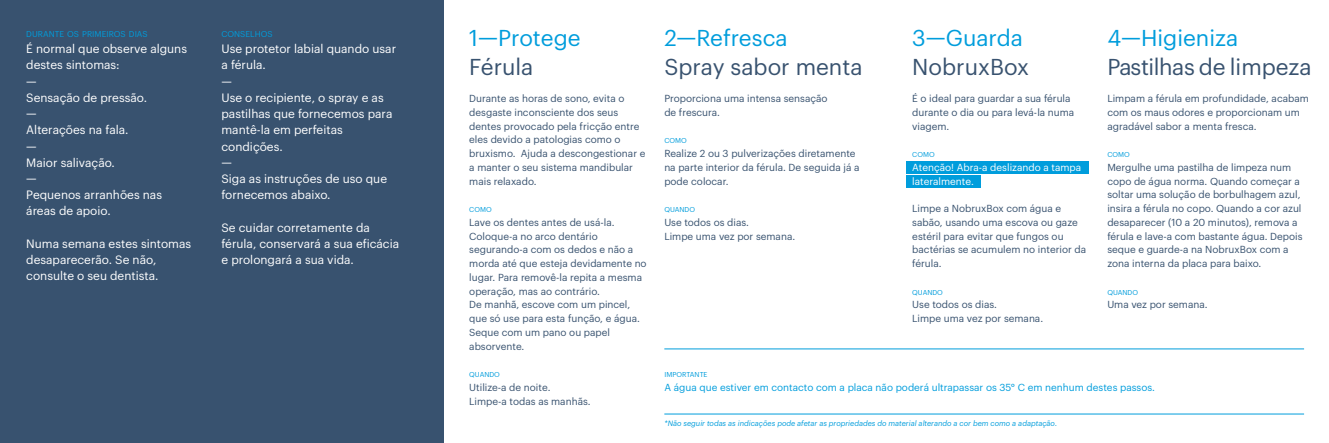
<style>
.page{position:relative;width:1329px;height:443px;background:#fff}
.page>*{position:absolute;margin:0;border:0;box-sizing:border-box;transform-origin:0 0}
.t1{font:22.5px "Graphik";color:#38526f}
.t2{font:22.5px "Graphik";color:#009ddc}
.t3{font:11.88px/16.2px "Graphik";color:#fff}
.t4{font:10px/13.8px "Graphik";color:#38526f}
.t5{font:10px "Graphik";color:#009ddc}
.t6{font:10px/13.8px "Graphik";color:#fff}
.t7{font:8.38px "Graphik";color:#009ddc}
.t8{font:italic 7.5px "Graphik";color:#009ddc}
.t9{font:7px "Graphik";color:#009ddc}
</style>
<div class="page">
<div style="left:906px;top:162px;width:182px;height:12px;background:#009ddc"></div>
<div style="left:906px;top:175px;width:75px;height:13px;background:#009ddc"></div>
<div style="left:0;top:0;width:443px;height:443px;background:#38526f"></div>
<hr style="left:664px;top:349px;width:640px;height:1px;background:#009ddc">
<hr style="left:664px;top:414px;width:640px;height:1px;background:#009ddc">
<p class="t7" style="left:26px;top:27px;width:123px">DURANTE OS PRIMEIROS DIAS</p>
<p class="t3" style="left:26px;top:40px;width:162px">É normal que observe alguns destes sintomas:<br>—<br>Sensação de pressão.<br>—<br>Alterações na fala.<br>—<br>Maior salivação.<br>—<br>Pequenos arranhões nas áreas de apoio.</p>
<p class="t3" style="left:26px;top:235px;width:166px">Numa semana estes sintomas desaparecerão. Se não, consulte o seu dentista.</p>
<p class="t7" style="left:221px;top:27px;width:53px">CONSELHOS</p>
<p class="t3" style="left:221px;top:40px;width:176px">Use protetor labial quando usar a férula.<br>—<br>Use o recipiente, o spray e as pastilhas que fornecemos para mantê-la em perfeitas condições.<br>—<br>Siga as instruções de uso que fornecemos abaixo.</p>
<p class="t3" style="left:221px;top:218px;width:179px">Se cuidar corretamente da férula, conservará a sua eficácia e prolongará a sua vida.</p>
<h1 class="t2" style="left:469px;top:21px;width:113px">1—Protege</h1>
<h1 class="t1" style="left:469px;top:50px;width:66px">Férula</h1>
<p class="t4" style="left:469px;top:91px;width:178px">Durante as horas de sono, evita o desgaste inconsciente dos seus dentes provocado pela fricção entre eles devido a patologias como o bruxismo. Ajuda a descongestionar e a manter o seu sistema mandibular mais relaxado.</p>
<p class="t9" style="left:469px;top:204px;width:24px">COMO</p>
<p class="t4" style="left:469px;top:215px;width:179px">Lave os dentes antes de usá-la.<br>Coloque-a no arco dentário segurando-a com os dedos e não a morda até que esteja devidamente no lugar. Para removê-la repita a mesma operação, mas ao contrário.<br>De manhã, escove com um pincel, que só use para esta função, e água.<br>Seque com um pano ou papel absorvente.</p>
<p class="t9" style="left:469px;top:369px;width:32px">QUANDO</p>
<p class="t4" style="left:469px;top:380px;width:123px">Utilize-a de noite.<br>Limpe-a todas as manhãs.</p>
<h1 class="t2" style="left:664px;top:21px;width:125px">2—Refresca</h1>
<h1 class="t1" style="left:664px;top:50px;width:200px">Spray sabor menta</h1>
<p class="t4" style="left:664px;top:91px;width:165px">Proporciona uma intensa sensação de frescura.</p>
<p class="t9" style="left:664px;top:136px;width:24px">COMO</p>
<p class="t4" style="left:664px;top:146px;width:197px">Realize 2 ou 3 pulverizações diretamente na parte interior da férula. De seguida já a pode colocar.</p>
<p class="t9" style="left:664px;top:204px;width:32px">QUANDO</p>
<p class="t4" style="left:664px;top:215px;width:132px">Use todos os dias.<br>Limpe uma vez por semana.</p>
<h1 class="t2" style="left:912px;top:21px;width:112px">3—Guarda</h1>
<h1 class="t1" style="left:912px;top:50px;width:118px">NobruxBox</h1>
<p class="t4" style="left:912px;top:91px;width:164px">É o ideal para guardar a sua férula durante o dia ou para levá-la numa viagem.</p>
<p class="t9" style="left:912px;top:149px;width:24px">COMO</p>
<p class="t6" style="left:912px;top:160px;width:170px">Atenção! Abra-a deslizando a tampa lateralmente.</p>
<p class="t4" style="left:912px;top:201px;width:175px">Limpe a NobruxBox com água e sabão, usando uma escova ou gaze estéril para evitar que fungos ou bactérias se acumulem no interior da férula.</p>
<p class="t9" style="left:912px;top:287px;width:32px">QUANDO</p>
<p class="t4" style="left:912px;top:297px;width:132px">Use todos os dias.<br>Limpe uma vez por semana.</p>
<h1 class="t2" style="left:1107px;top:21px;width:132px">4—Higieniza</h1>
<h1 class="t1" style="left:1107px;top:50px;width:206px">Pastilhas de limpeza</h1>
<p class="t4" style="left:1107px;top:91px;width:203px">Limpam a férula em profundidade, acabam com os maus odores e proporcionam um agradável sabor a menta fresca.</p>
<p class="t9" style="left:1107px;top:149px;width:24px">COMO</p>
<p class="t4" style="left:1107px;top:160px;width:197px">Mergulhe uma pastilha de limpeza num copo de água norma. Quando começar a soltar uma solução de borbulhagem azul, insira a férula no copo. Quando a cor azul desaparecer (10 a 20 minutos), remova a férula e lave-a com bastante água. Depois seque e guarde-a na NobruxBox com a zona interna da placa para baixo.</p>
<p class="t9" style="left:1107px;top:287px;width:32px">QUANDO</p>
<p class="t4" style="left:1107px;top:297px;width:102px">Uma vez por semana.</p>
<p class="t9" style="left:664px;top:369px;width:45px">IMPORTANTE</p>
<p class="t5" style="left:664px;top:380px;width:492px">A água que estiver em contacto com a placa não poderá ultrapassar os 35° C em nenhum destes passos.</p>
<p class="t8" style="left:664px;top:417px;width:394px">*Não seguir todas as indicações pode afetar as propriedades do material alterando a cor bem como a adaptação.</p>
</div>
